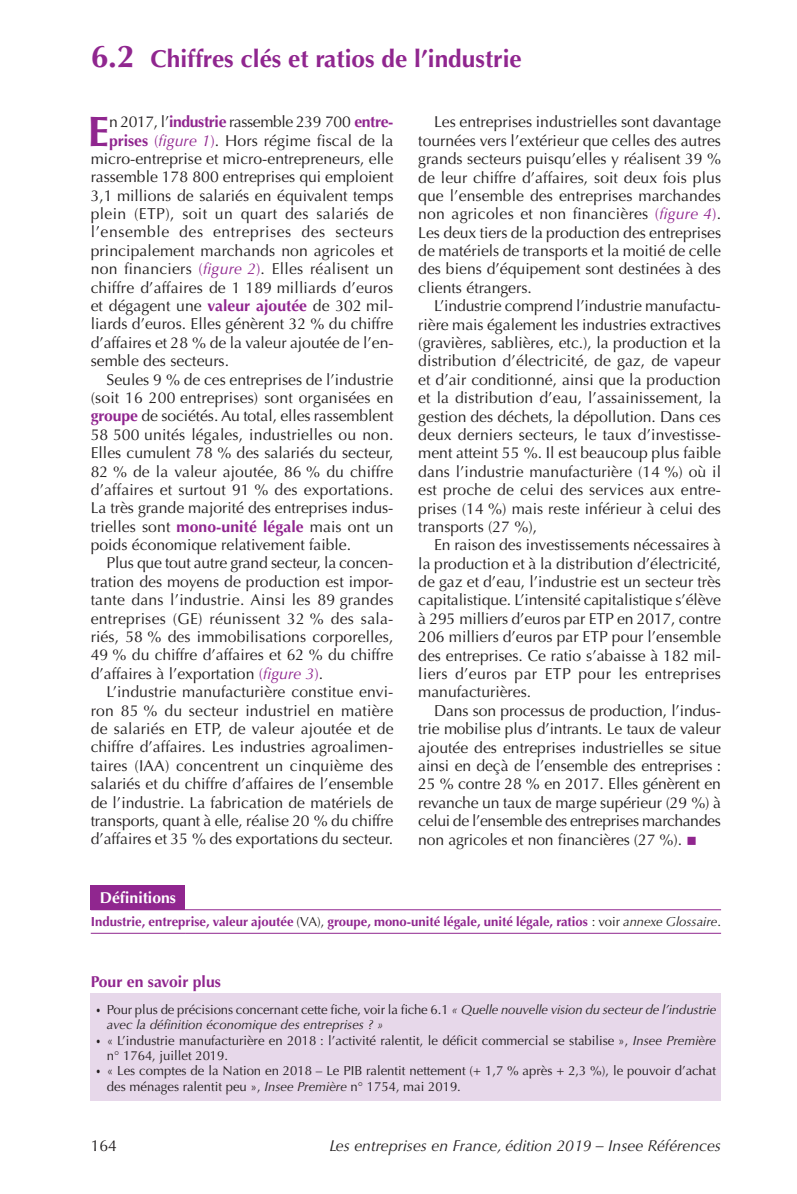
<style>
.page{position:relative;width:797px;height:1194px;background:#fff}
.page>*{position:absolute;margin:0;border:0;box-sizing:border-box;transform-origin:0 0}
.t1{font:700 42.52px "Optima LT Std";color:#90268f}
.t2{font:700 24.5px "Optima LT Std";color:#90268f}
.t3{font:15.75px/18.4px "Optima LT Std";color:#231f20;text-align:justify}
.t4{font:italic 15.75px "Optima LT Std";color:#231f20}
.t5{font:15.75px "Optima LT Std";letter-spacing:-.025em;color:#231f20}
.t6{font:15.75px "Optima LT Std";letter-spacing:.02em;color:#231f20}
.t7{font:15.75px "Optima LT Std";letter-spacing:.035em;color:#231f20}
.t8{font:700 15.75px "Optima LT Std";color:#90268f}
.t9{font:700 15.75px "Optima LT Std";color:#fff}
.t10{font:13.12px/15.4px "Optima LT Std";color:#231f20}
.t11{font:italic 13.12px/15.4px "Optima LT Std";color:#231f20}
.t12{font:700 13.12px "Optima LT Std";color:#90268f}
.s1{font-size:31.5px}
.s2{font-weight:700;color:#90268f}
.s3{color:#90268f}
.s4{font-style:italic;color:#90268f}
.s5{font-weight:400;color:#231f20}
.s6{font-weight:400;font-style:italic;color:#231f20}
.s7{font-style:normal;font-size:10.5px}
.s8{font-style:normal}
.s9{font-size:10.5px}
.s10{font-style:italic}
</style>
<div class="page">
<div style="left:91px;top:885px;width:94px;height:24px;background:#90268f"></div>
<hr style="left:91px;top:909px;width:94px;height:1px;background:#90268f">
<hr style="left:185px;top:909px;width:536px;height:1px;background:#90268f">
<hr style="left:91px;top:932px;width:94px;height:1px;background:#90268f">
<hr style="left:185px;top:932px;width:536px;height:1px;background:#90268f">
<div style="left:91px;top:993px;width:630px;height:107px;background:#e7d8ea"></div>
<h2 class="t2" style="left:91px;top:44px;width:432px"><span class="s1">6.2</span> Chiffres clés et ratios de l’industrie</h2>
<h1 class="t1" style="left:88px;top:106px;width:23px">E</h1>
<p class="t5" style="left:109px;top:113px;width:286px">n 2017, l’<span class="s2">industrie</span> rassemble 239 700 <span class="s2">entre‑</span></p>
<p class="t3" style="left:109px;top:131px;width:286px"><span class="s2">prises</span> <span class="s3">(</span><span class="s4">figure 1</span><span class="s3">)</span>. Hors régime fiscal de la</p>
<p class="t3" style="left:91px;top:150px;width:304px">micro‑entreprise et micro‑entrepreneurs, elle</p>
<p class="t3" style="left:91px;top:168px;width:304px">rassemble 178 800 entreprises qui emploient</p>
<p class="t3" style="left:91px;top:186px;width:304px">3,1 millions de salariés en équivalent temps</p>
<p class="t6" style="left:91px;top:205px;width:304px">plein (ETP), soit un quart des salariés de</p>
<p class="t7" style="left:91px;top:223px;width:304px">l’ensemble des entreprises des secteurs</p>
<p class="t3" style="left:91px;top:241px;width:304px">principalement marchands non agricoles et</p>
<p class="t3" style="left:91px;top:260px;width:304px">non financiers <span class="s3">(</span><span class="s4">figure 2</span><span class="s3">)</span>. Elles réalisent un</p>
<p class="t3" style="left:91px;top:278px;width:304px">chiffre d’affaires de 1 189 milliards d’euros</p>
<p class="t3" style="left:91px;top:297px;width:304px">et dégagent une <span class="s2">valeur ajoutée</span> de 302 mil‑</p>
<p class="t3" style="left:91px;top:315px;width:304px">liards d’euros. Elles génèrent 32 % du chiffre</p>
<p class="t3" style="left:91px;top:333px;width:304px">d’affaires et 28 % de la valeur ajoutée de l’en‑</p>
<p class="t3" style="left:91px;top:352px;width:140px">semble des secteurs.</p>
<p class="t3" style="left:106px;top:370px;width:288px">Seules 9 % de ces entreprises de l’industrie</p>
<p class="t3" style="left:91px;top:388px;width:304px">(soit 16 200 entreprises) sont organisées en</p>
<p class="t3" style="left:91px;top:407px;width:304px"><span class="s2">groupe</span> de sociétés. Au total, elles rassemblent</p>
<p class="t3" style="left:91px;top:425px;width:304px">58 500 unités légales, industrielles ou non.</p>
<p class="t3" style="left:91px;top:444px;width:304px">Elles cumulent 78 % des salariés du secteur,</p>
<p class="t3" style="left:91px;top:462px;width:304px">82 % de la valeur ajoutée, 86 % du chiffre</p>
<p class="t3" style="left:91px;top:480px;width:304px">d’affaires et surtout 91 % des exportations.</p>
<p class="t3" style="left:91px;top:499px;width:304px">La très grande majorité des entreprises indus‑</p>
<p class="t3" style="left:91px;top:517px;width:304px">trielles sont <span class="s2">mono‑unité légale</span> mais ont un</p>
<p class="t3" style="left:91px;top:536px;width:262px">poids économique relativement faible.</p>
<p class="t3" style="left:106px;top:554px;width:288px">Plus que tout autre grand secteur, la concen‑</p>
<p class="t3" style="left:91px;top:572px;width:304px">tration des moyens de production est impor‑</p>
<p class="t3" style="left:91px;top:591px;width:304px">tante dans l’industrie. Ainsi les 89 grandes</p>
<p class="t3" style="left:91px;top:609px;width:304px">entreprises (GE) réunissent 32 % des sala‑</p>
<p class="t3" style="left:91px;top:627px;width:304px">riés, 58 % des immobilisations corporelles,</p>
<p class="t3" style="left:91px;top:646px;width:304px">49 % du chiffre d’affaires et 62 % du chiffre</p>
<p class="t3" style="left:91px;top:664px;width:234px">d’affaires à l’exportation <span class="s3">(</span><span class="s4">figure 3</span><span class="s3">)</span>.</p>
<p class="t3" style="left:106px;top:683px;width:288px">L’industrie manufacturière constitue envi‑</p>
<p class="t3" style="left:91px;top:701px;width:304px">ron 85 % du secteur industriel en matière</p>
<p class="t3" style="left:91px;top:719px;width:304px">de salariés en ETP, de valeur ajoutée et de</p>
<p class="t3" style="left:91px;top:738px;width:304px">chiffre d’affaires. Les industries agroalimen‑</p>
<p class="t3" style="left:91px;top:756px;width:304px">taires (IAA) concentrent un cinquième des</p>
<p class="t3" style="left:91px;top:774px;width:304px">salariés et du chiffre d’affaires de l’ensemble</p>
<p class="t3" style="left:91px;top:793px;width:304px">de l’industrie. La fabrication de matériels de</p>
<p class="t3" style="left:91px;top:811px;width:304px">transports, quant à elle, réalise 20 % du chiffre</p>
<p class="t3" style="left:91px;top:830px;width:304px">d’affaires et 35 % des exportations du secteur.</p>
<p class="t3" style="left:418px;top:113px;width:304px;text-indent:16px">Les entreprises industrielles sont davantage tournées vers l’extérieur que celles des autres grands secteurs puisqu’elles y réalisent 39 % de leur chiffre d’affaires, soit deux fois plus que l’ensemble des entreprises marchandes non agricoles et non financières <span class="s3">(</span><span class="s4">figure 4</span><span class="s3">)</span>.<br>Les deux tiers de la production des entreprises de matériels de transports et la moitié de celle des biens d’équipement sont destinées à des clients étrangers.</p>
<p class="t3" style="left:418px;top:297px;width:304px;text-indent:16px">L’industrie comprend l’industrie manufactu‑ rière mais également les industries extractives (gravières, sablières, etc.), la production et la distribution d’électricité, de gaz, de vapeur et d’air conditionné, ainsi que la production et la distribution d’eau, l’assainissement, la gestion des déchets, la dépollution. Dans ces deux derniers secteurs, le taux d’investisse‑ ment atteint 55 %. Il est beaucoup plus faible dans l’industrie manufacturière (14 %) où il est proche de celui des services aux entre‑ prises (14 %) mais reste inférieur à celui des transports (27 %),</p>
<p class="t3" style="left:418px;top:536px;width:304px;text-indent:16px">En raison des investissements nécessaires à la production et à la distribution d’électricité, de gaz et d’eau, l’industrie est un secteur très capitalistique. L’intensité capitalistique s’élève à 295 milliers d’euros par ETP en 2017, contre 206 milliers d’euros par ETP pour l’ensemble des entreprises. Ce ratio s’abaisse à 182 mil‑ liers d’euros par ETP pour les entreprises manufacturières.</p>
<p class="t3" style="left:418px;top:701px;width:304px;text-indent:16px">Dans son processus de production, l’indus‑ trie mobilise plus d’intrants. Le taux de valeur ajoutée des entreprises industrielles se situe ainsi en deçà de l’ensemble des entreprises :<br>25 % contre 28 % en 2017. Elles génèrent en revanche un taux de marge supérieur (29 %) à celui de l’ensemble des entreprises marchandes non agricoles et non financières (27 %). <span class="s3">■</span></p>
<p class="t9" style="left:100px;top:888px;width:78px">Définitions</p>
<p class="t12" style="left:91px;top:913px;width:632px">Industrie, entreprise, valeur ajoutée <span class="s5">(VA),</span> groupe, mono‑unité légale, unité légale, ratios <span class="s5">: voir</span> <span class="s6">annexe Glossaire</span><span class="s5">.</span></p>
<p class="t8" style="left:91px;top:972px;width:132px">Pour en savoir plus</p>
<p class="t11" style="left:107px;top:1001px;width:611px;text-indent:-11px"><span class="s7">•</span> <span class="s8">Pour plus de précisions concernant cette fiche, voir la fiche 6.1</span> « Quelle nouvelle vision du secteur de l’industrie avec la définition économique des entreprises ? »</p>
<p class="t10" style="left:107px;top:1032px;width:610px;text-indent:-11px"><span class="s9">•</span> « L’industrie manufacturière en 2018 : l’activité ralentit, le déficit commercial se stabilise », <span class="s10">Insee Première </span>n° 1764, juillet 2019.</p>
<p class="t10" style="left:107px;top:1063px;width:610px;text-indent:-11px"><span class="s9">•</span> « Les comptes de la Nation en 2018 – Le PIB ralentit nettement (+ 1,7 % après + 2,3 %), le pouvoir d’achat des ménages ralentit peu », <span class="s10">Insee Première</span> n° 1754, mai 2019.</p>
<p class="t3" style="left:91px;top:1136px;width:28px">164</p>
<p class="t4" style="left:329px;top:1136px;width:393px">Les entreprises en France, édition 2019 – Insee Références</p>
</div>
